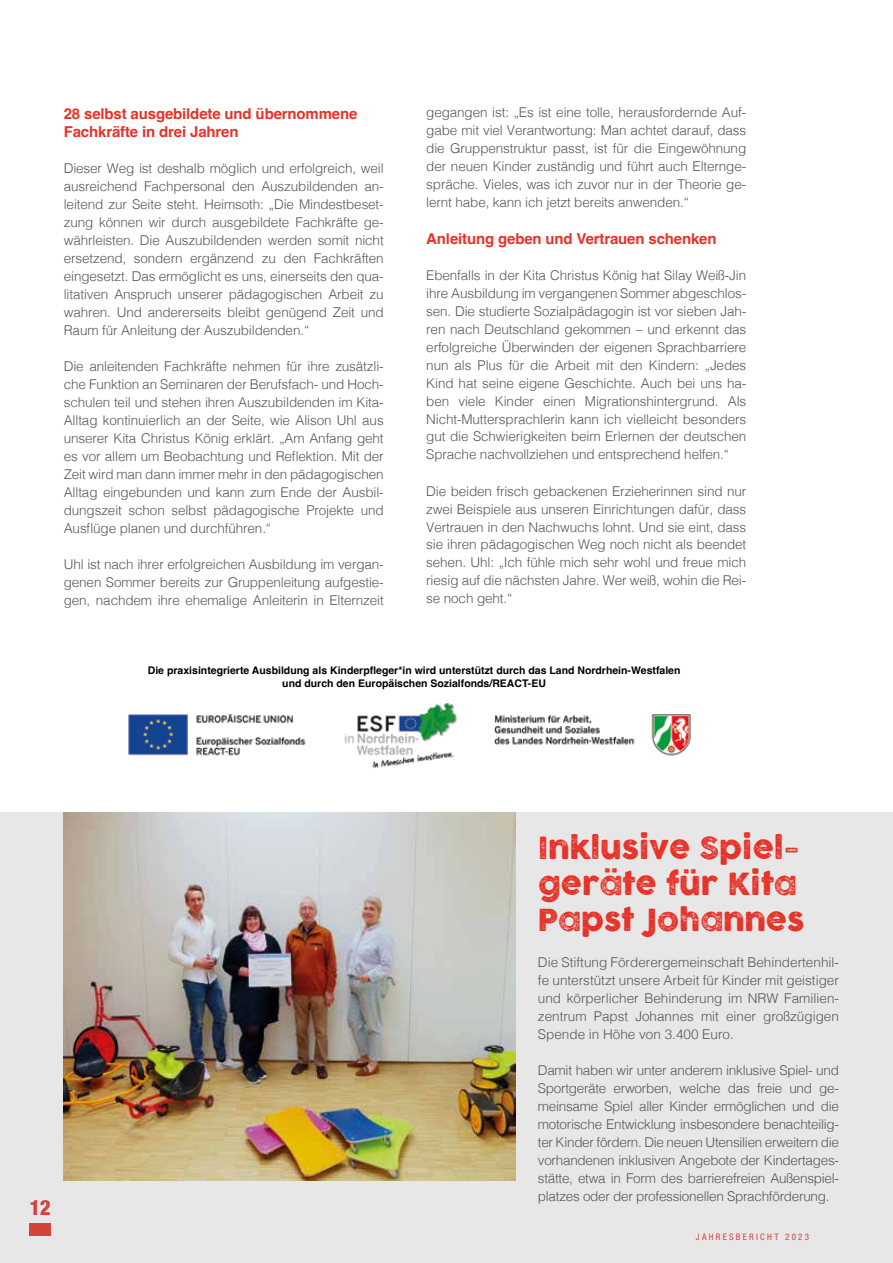
<style>
.page{position:relative;width:893px;height:1263px;background:#fff}
.page>*{position:absolute;margin:0;border:0;box-sizing:border-box;transform-origin:0 0}
.t1{font:30px/36px "COCOGOOSELETTERPRESS";color:#e63329}
.t2{font:800 condensed 21px "Helvetica Neue LT Std";color:#e63329}
.t3{font:700 15px/18px "Helvetica";letter-spacing:-.01em;color:#e63329}
.t4{font:300 13.5px/18px "Helvetica";letter-spacing:-.01em;color:#575756;text-align:justify}
.t5{font:700 10.5px/12.6px "Helvetica";color:#000;text-align:center}
.t6{font:condensed 9px "Helvetica Neue LT Pro";letter-spacing:.25em;color:#e63329}
</style>
<div class="page">
<div style="left:0;top:812px;width:893px;height:451px;background:#e7e7e7"></div>
<img style="left:64px;top:812px;width:452px;height:368px">
<img style="left:128px;top:703px;width:563px;height:65px">
<p class="t3" style="left:64px;top:106px;width:295px">28 selbst ausgebildete und übernommene<br>Fachkräfte in drei Jahren</p>
<p class="t4" style="left:64px;top:158px;width:321px">Dieser Weg ist deshalb möglich und erfolgreich, weil ausreichend Fachpersonal den Auszubildenden an&shy;leitend zur Seite steht. Heimsoth: „Die Mindestbeset&shy;zung können wir durch ausgebildete Fachkräfte ge&shy;währleisten. Die Auszubildenden werden somit nicht ersetzend, sondern ergänzend zu den Fachkräften eingesetzt. Das ermöglicht es uns, einerseits den qua&shy;litativen Anspruch unserer pädagogischen Arbeit zu wahren. Und andererseits bleibt genügend Zeit und Raum für Anleitung der Auszubildenden.“</p>
<p class="t4" style="left:64px;top:356px;width:321px">Die anleitenden Fachkräfte nehmen für ihre zusätzli&shy;che Funktion an Seminaren der Berufsfach- und Hoch&shy;schulen teil und stehen ihren Auszubildenden im Kita-Alltag kontinuierlich an der Seite, wie Alison Uhl aus unserer Kita Christus König erklärt. „Am Anfang geht es vor allem um Beobachtung und Reflektion. Mit der Zeit wird man dann immer mehr in den pädagogischen Alltag eingebunden und kann zum Ende der Ausbil&shy;dungszeit schon selbst pädagogische Projekte und Ausflüge planen und durchführen.“</p>
<p class="t4" style="left:64px;top:554px;width:321px">Uhl ist nach ihrer erfolgreichen Ausbildung im vergan&shy;genen Sommer bereits zur Gruppenleitung aufgestie&shy;gen, nachdem ihre ehemalige Anleiterin in Elternzeit</p>
<p class="t4" style="left:426px;top:103px;width:321px">gegangen ist: „Es ist eine tolle, herausfordernde Auf&shy;gabe mit viel Verantwortung: Man achtet darauf, dass die Gruppenstruktur passt, ist für die Eingewöhnung der neuen Kinder zuständig und führt auch Elternge&shy;spräche. Vieles, was ich zuvor nur in der Theorie ge&shy;lernt habe, kann ich jetzt bereits anwenden.“</p>
<p class="t3" style="left:426px;top:231px;width:292px">Anleitung geben und Vertrauen schenken</p>
<p class="t4" style="left:426px;top:265px;width:322px">Ebenfalls in der Kita Christus König hat Silay Weiß-Jin ihre Ausbildung im vergangenen Sommer abgeschlos&shy;sen. Die studierte Sozialpädagogin ist vor sieben Jah&shy;ren nach Deutschland gekommen – und erkennt das erfolgreiche Überwinden der eigenen Sprachbarriere nun als Plus für die Arbeit mit den Kindern: „Jedes Kind hat seine eigene Geschichte. Auch bei uns ha&shy;ben viele Kinder einen Migrationshintergrund. Als Nicht-Muttersprachlerin kann ich vielleicht besonders gut die Schwierigkeiten beim Erlernen der deutschen Sprache nachvollziehen und entsprechend helfen.“</p>
<p class="t4" style="left:426px;top:481px;width:322px">Die beiden frisch gebackenen Erzieherinnen sind nur zwei Beispiele aus unseren Einrichtungen dafür, dass Vertrauen in den Nachwuchs lohnt. Und sie eint, dass sie ihren pädagogischen Weg noch nicht als beendet sehen. Uhl: „Ich fühle mich sehr wohl und freue mich riesig auf die nächsten Jahre. Wer weiß, wohin die Rei&shy;se noch geht.“</p>
<p class="t5" style="left:148px;top:665px;width:534px">Die praxisintegrierte Ausbildung als Kinderpfleger*in wird unterstützt durch das Land Nordrhein-Westfalen und durch den Europäischen Sozialfonds/REACT-EU</p>
<h2 class="t2" style="left:29px;top:1194px;width:23px">12</h2>
<h1 class="t1" style="left:538px;top:830px;width:268px">Inklusive Spiel&shy;geräte für Kita<br>Papst Johannes</h1>
<p class="t4" style="left:538px;top:952px;width:303px">Die Stiftung Förderergemeinschaft Behindertenhil&shy;fe unterstützt unsere Arbeit für Kinder mit geistiger und körperlicher Behinderung im NRW Familien&shy;zentrum Papst Johannes mit einer großzügigen Spende in Höhe von 3.400 Euro.</p>
<p class="t4" style="left:538px;top:1060px;width:303px">Damit haben wir unter anderem inklusive Spiel- und Sportgeräte erworben, welche das freie und ge&shy;meinsame Spiel aller Kinder ermöglichen und die motorische Entwicklung insbesondere benachteilig&shy;ter Kinder fördern. Die neuen Utensilien erweitern die vorhandenen inklusiven Angebote der Kindertages&shy;stätte, etwa in Form des barrierefreien Außenspiel&shy;platzes oder der professionellen Sprachförderung.</p>
<p class="t6" style="left:696px;top:1231px;width:115px">JAHRESBERICHT 2023</p>
</div>
